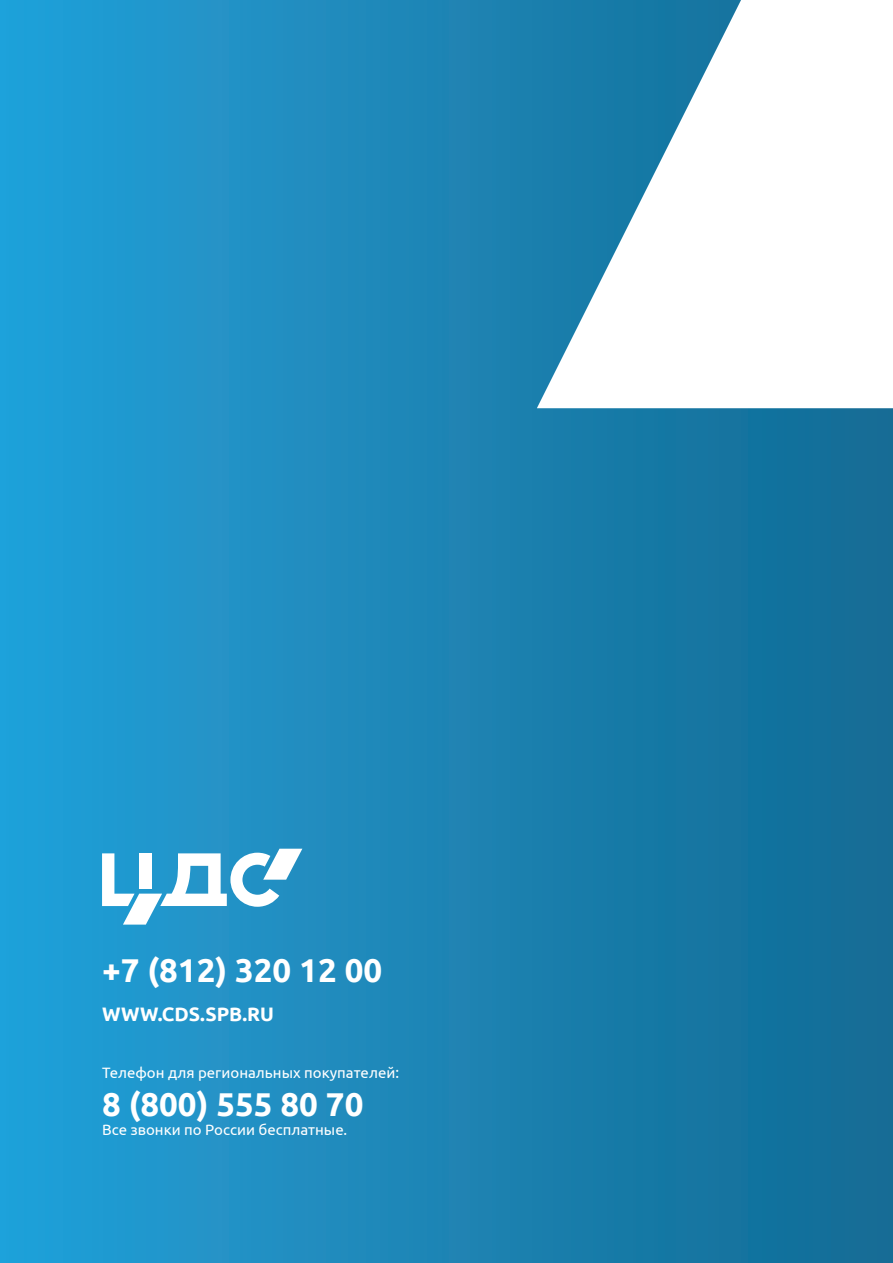
<style>
.page{position:relative;width:893px;height:1263px;background:#fff}
.page>*{position:absolute;margin:0;border:0;box-sizing:border-box;transform-origin:0 0}
.t1{font:700 33px "Ubuntu";color:#fff}
.t2{font:700 19.5px "Ubuntu";color:#fff}
.t3{font:15px "Ubuntu";color:#fff}
</style>
<div class="page">
<div style="left:0;top:0;width:893px;height:1263px;background:linear-gradient(to right,#23a0d8,#146a93)"></div>
<svg style="left:537px;top:0;width:356px;height:408px"></svg>
<svg style="left:102px;top:849px;width:200px;height:75px"></svg>
<p class="t1" style="left:102px;top:950px;width:282px">+7 (812) 320 12 00</p>
<p class="t2" style="left:102px;top:1002px;width:173px">WWW.CDS.SPB.RU</p>
<p class="t3" style="left:102px;top:1063px;width:298px">Телефон для региональных покупателей:</p>
<p class="t1" style="left:102px;top:1084px;width:263px">8 (800) 555 80 70</p>
<p class="t3" style="left:102px;top:1121px;width:247px">Все звонки по России бесплатные.</p>
</div>
